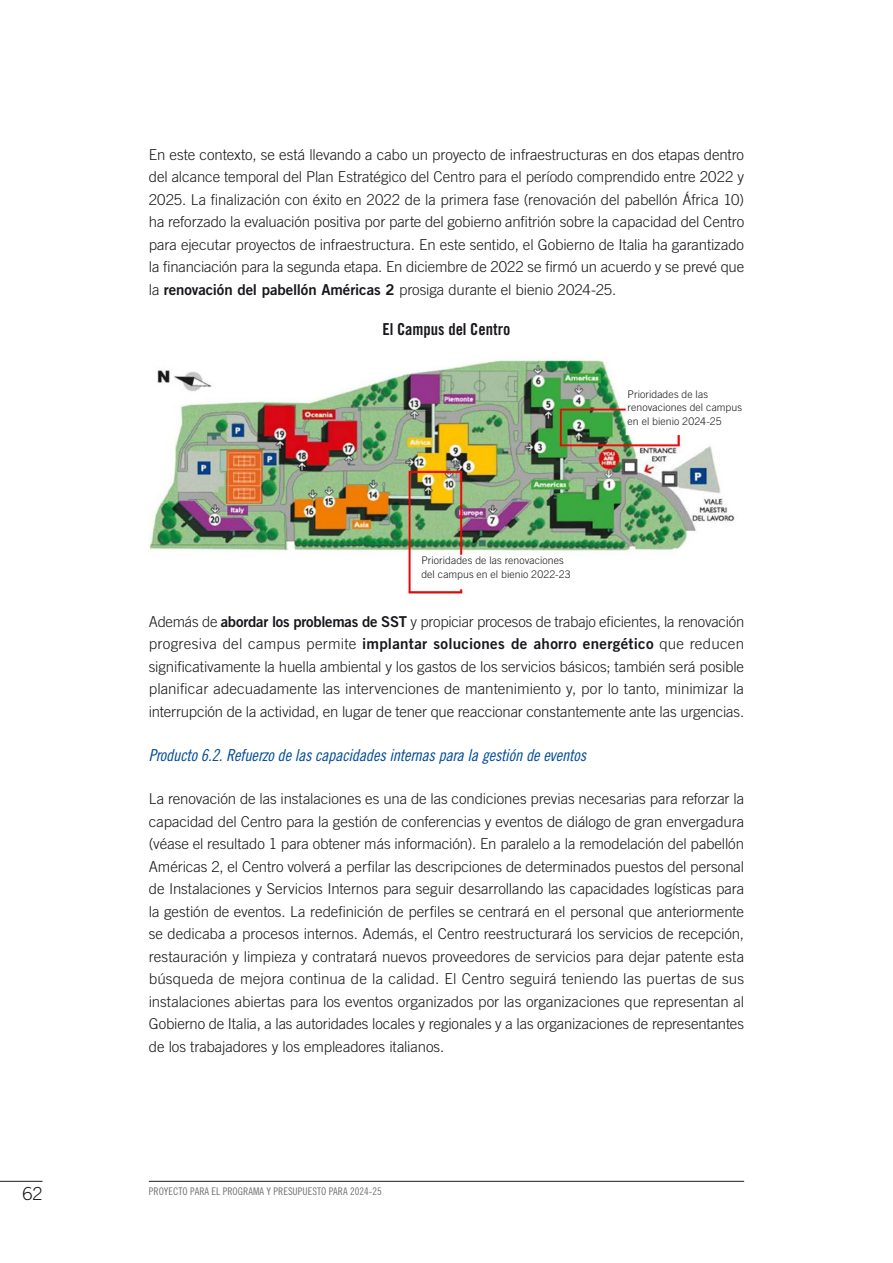
<style>
.page{position:relative;width:893px;height:1263px;background:#fff}
.page>*{position:absolute;margin:0;border:0;box-sizing:border-box;transform-origin:0 0}
.t1{font:300 18px "Trade Gothic LT Std";color:#1a171c}
.t2{font:16.5px "Trade Gothic LT Std Cn 18 Obl";letter-spacing:-.015em;color:#004b96}
.t3{font:16.5px "Trade Gothic LT Std Bd Cn 20";color:#1a171c}
.t4{font:300 15px/22.5px "Trade Gothic LT Std";letter-spacing:-.015em;color:#1a171c;text-align:justify}
.t5{font:15px "Trade Gothic LT Std Bd 2";letter-spacing:.02em;color:#1a171c}
.t6{font:300 10.5px/13.5px "Trade Gothic LT Std";letter-spacing:.005em;color:#1a171c}
.t7{font:10.5px "Trade Gothic LT Std Cn 18";color:#707173}
.s1{font-family:"Trade Gothic LT Std Bd 2";font-weight:400}
.s2{font-family:"Trade Gothic LT Std";font-weight:300}
</style>
<div class="page">
<hr style="left:149px;top:1181px;width:595px;height:1px;background:#1a171c">
<hr style="left:0;top:1181px;width:43px;height:1px;background:#1a171c">
<img style="left:149px;top:359px;width:586px;height:236px">
<div style="left:628px;top:390px;width:116px;height:40px;background:#fff"></div>
<div style="left:421px;top:557px;width:154px;height:30px;background:#fff"></div>
<p class="t4" style="left:149px;top:143px;width:597px">En este contexto, se está llevando a cabo un proyecto de infraestructuras en dos etapas dentro del alcance temporal del Plan Estratégico del Centro para el período comprendido entre 2022 y 2025. La finalización con éxito en 2022 de la primera fase (renovación del pabellón África 10) ha reforzado la evaluación positiva por parte del gobierno anfitrión sobre la capacidad del Centro para ejecutar proyectos de infraestructura. En este sentido, el Gobierno de Italia ha garantizado la financiación para la segunda etapa. En diciembre de 2022 se firmó un acuerdo y se prevé que la <span class="s1">renovación del pabellón Américas 2</span> prosiga durante el bienio 2024-25.</p>
<p class="t3" style="left:382px;top:320px;width:130px">El Campus del Centro</p>
<p class="t6" style="left:421px;top:554px;width:151px">Prioridades de las renovaciones del campus en el bienio 2022-23</p>
<p class="t6" style="left:628px;top:387px;width:116px">Prioridades de las renovaciones del campus en el bienio 2024-25</p>
<p class="t4" style="left:149px;top:610px;width:597px">Además de <span class="s1">abordar los problemas de SST</span> y propiciar procesos de trabajo eficientes, la renovación</p>
<p class="t5" style="left:149px;top:635px;width:597px"><span class="s2">progresiva del campus permite</span> implantar soluciones de ahorro energético <span class="s2">que reducen</span></p>
<p class="t4" style="left:149px;top:655px;width:597px">significativamente la huella ambiental y los gastos de los servicios básicos; también será posible planificar adecuadamente las intervenciones de mantenimiento y, por lo tanto, minimizar la interrupción de la actividad, en lugar de tener que reaccionar constantemente ante las urgencias.</p>
<p class="t2" style="left:149px;top:745px;width:439px">Producto 6.2. Refuerzo de las capacidades internas para la gestión de eventos</p>
<p class="t4" style="left:149px;top:787px;width:597px">La renovación de las instalaciones es una de las condiciones previas necesarias para reforzar la capacidad del Centro para la gestión de conferencias y eventos de diálogo de gran envergadura (véase el resultado 1 para obtener más información). En paralelo a la remodelación del pabellón Américas 2, el Centro volverá a perfilar las descripciones de determinados puestos del personal de Instalaciones y Servicios Internos para seguir desarrollando las capacidades logísticas para la gestión de eventos. La redefinición de perfiles se centrará en el personal que anteriormente se dedicaba a procesos internos. Además, el Centro reestructurará los servicios de recepción, restauración y limpieza y contratará nuevos proveedores de servicios para dejar patente esta búsqueda de mejora continua de la calidad. El Centro seguirá teniendo las puertas de sus instalaciones abiertas para los eventos organizados por las organizaciones que representan al Gobierno de Italia, a las autoridades locales y regionales y a las organizaciones de representantes de los trabajadores y los empleadores italianos.</p>
<p class="t1" style="left:23px;top:1183px;width:22px">62</p>
<p class="t7" style="left:149px;top:1185px;width:234px">PROYECTO PARA EL PROGRAMA Y PRESUPUESTO PARA 2024-25</p>
</div>
